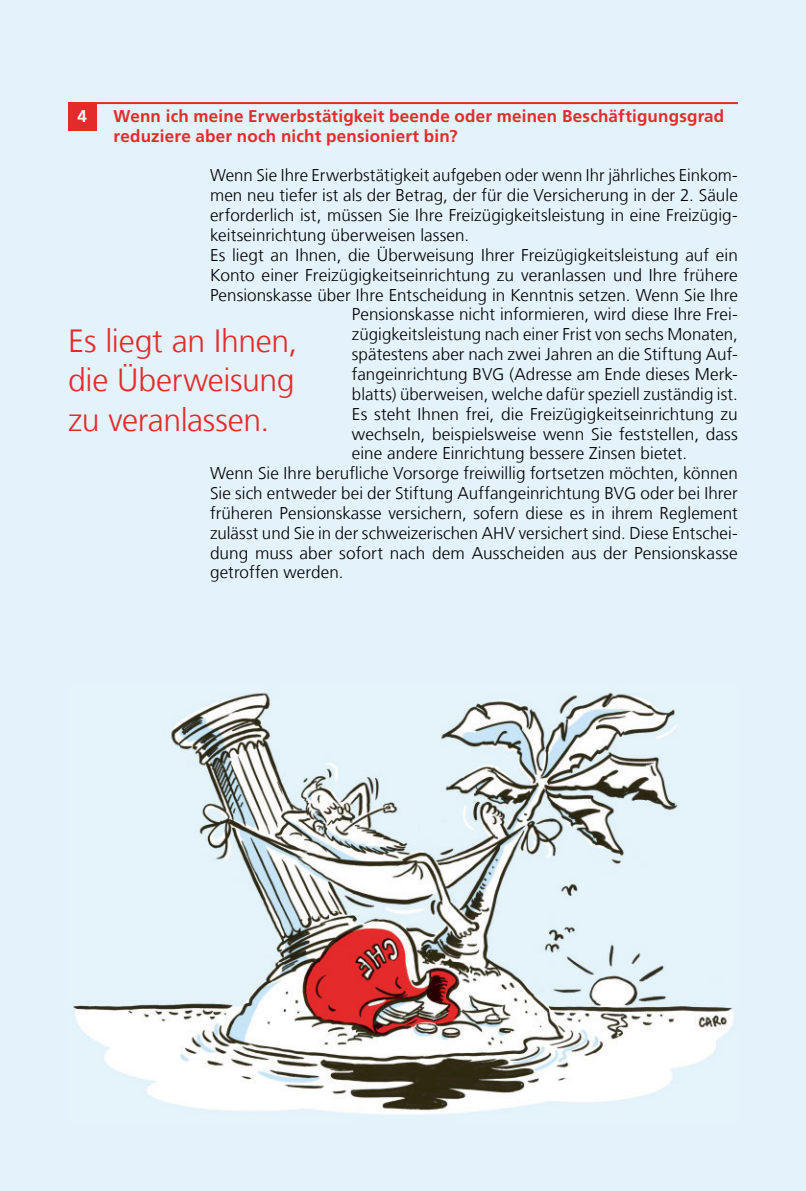
<style>
.page{position:relative;width:806px;height:1191px;background:#fff}
.page>*{position:absolute;margin:0;border:0;box-sizing:border-box;transform-origin:0 0}
.t1{font:300 32px/39.6px "Frutiger LT Com";letter-spacing:-.01em;color:#e42b2b;text-align:justify}
.t2{font:300 17px "Frutiger LT Com";letter-spacing:.005em;color:#000}
.t3{font:700 17px/19.8px "Frutiger LT Com";letter-spacing:.01em;color:#e42b2b}
.t4{font:700 17px "Frutiger LT Com";color:#fff}
</style>
<div class="page">
<div style="left:0;top:0;width:805px;height:1191px;background:#e3f2fb"></div>
<div style="left:68px;top:102px;width:28px;height:28px;background:#e42b2b"></div>
<hr style="left:68px;top:102px;width:669px;height:2px;background:#e42b2b">
<img style="left:73px;top:692px;width:661px;height:423px">
<p class="t3" style="left:113px;top:106px;width:612px">Wenn ich meine Erwerbstätigkeit beende oder meinen Beschäftigungsgrad reduziere aber noch nicht pensioniert bin?</p>
<p class="t2" style="left:210px;top:166px;width:529px">Wenn Sie Ihre Erwerbstätigkeit aufgeben oder wenn Ihr jährliches Einkom-</p>
<p class="t2" style="left:210px;top:186px;width:529px">men neu tiefer ist als der Betrag, der für die Versicherung in der 2. Säule</p>
<p class="t2" style="left:210px;top:205px;width:529px">erforderlich ist, müssen Sie Ihre Freizügigkeitsleistung in eine Freizügig-</p>
<p class="t2" style="left:210px;top:225px;width:261px">keitseinrichtung überweisen lassen.</p>
<p class="t2" style="left:210px;top:245px;width:529px">Es liegt an Ihnen, die Überweisung Ihrer Freizügigkeitsleistung auf ein</p>
<p class="t2" style="left:210px;top:265px;width:529px">Konto einer Freizügigkeitseinrichtung zu veranlassen und Ihre frühere</p>
<p class="t2" style="left:210px;top:285px;width:529px">Pensionskasse über Ihre Entscheidung in Kenntnis setzen. Wenn Sie Ihre</p>
<p class="t2" style="left:351px;top:305px;width:387px">Pensionskasse nicht informieren, wird diese Ihre Frei-</p>
<p class="t2" style="left:351px;top:324px;width:387px">zügigkeitsleistung nach einer Frist von sechs Monaten,</p>
<p class="t2" style="left:351px;top:344px;width:387px">spätestens aber nach zwei Jahren an die Stiftung Auf-</p>
<p class="t2" style="left:351px;top:364px;width:387px">fangeinrichtung BVG (Adresse am Ende dieses Merk-</p>
<p class="t2" style="left:351px;top:384px;width:387px">blatts) überweisen, welche dafür speziell zuständig ist.</p>
<p class="t2" style="left:351px;top:404px;width:387px">Es steht Ihnen frei, die Freizügigkeitseinrichtung zu</p>
<p class="t2" style="left:351px;top:424px;width:387px">wechseln, beispielsweise wenn Sie feststellen, dass</p>
<p class="t2" style="left:351px;top:443px;width:336px">eine andere Einrichtung bessere Zinsen bietet.</p>
<p class="t2" style="left:210px;top:463px;width:529px">Wenn Sie Ihre berufliche Vorsorge freiwillig fortsetzen möchten, können</p>
<p class="t2" style="left:210px;top:483px;width:529px">Sie sich entweder bei der Stiftung Auffangeinrichtung BVG oder bei Ihrer</p>
<p class="t2" style="left:210px;top:503px;width:529px">früheren Pensionskasse versichern, sofern diese es in ihrem Reglement</p>
<p class="t2" style="left:210px;top:523px;width:529px">zulässt und Sie in der schweizerischen AHV versichert sind. Diese Entschei-</p>
<p class="t2" style="left:210px;top:543px;width:529px">dung muss aber sofort nach dem Ausscheiden aus der Pensionskasse</p>
<p class="t2" style="left:210px;top:563px;width:135px">getroffen werden.</p>
<p class="t4" style="left:77px;top:106px;width:11px">4</p>
<h1 class="t1" style="left:68px;top:321px;width:231px">Es liegt an Ihnen, die Überweisung zu veranlassen.</h1>
</div>
